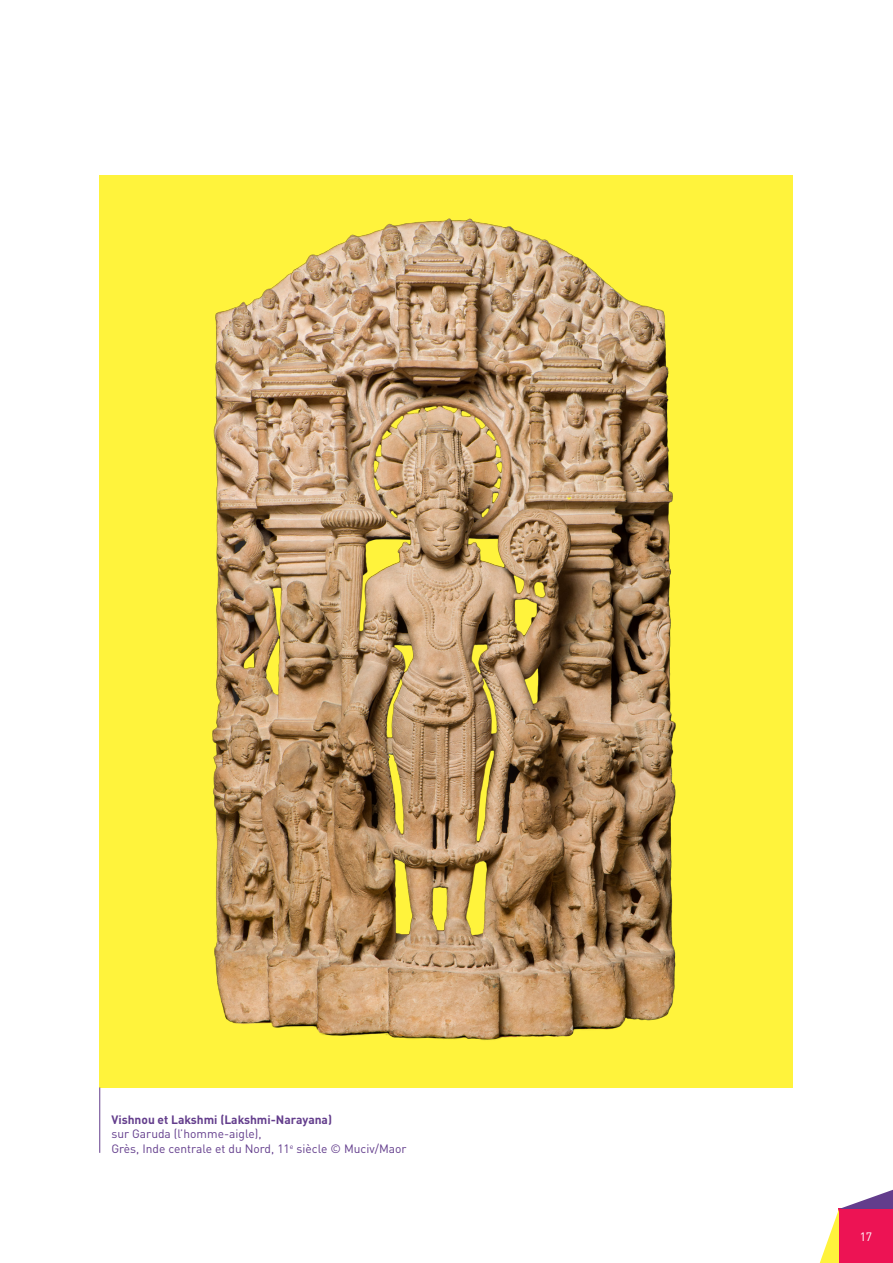
<style>
.page{position:relative;width:893px;height:1263px;background:#fff}
.page>*{position:absolute;margin:0;border:0;box-sizing:border-box;transform-origin:0 0}
.t1{font:12px "DINOT";color:#633d8c}
.t2{font:700 12px "DINOT";color:#633d8c}
.t3{font:12px "DINOT";color:#fff}
</style>
<div class="page">
<svg style="left:820px;top:1190px;width:73px;height:73px"></svg>
<div style="left:99px;top:176px;width:694px;height:912px;background:#fff33c"></div>
<img style="left:212px;top:218px;width:464px;height:822px">
<hr style="left:99px;top:1087px;width:1px;height:66px;background:#633d8c">
<p class="t2" style="left:111px;top:1112px;width:222px">Vishnou et Lakshmi (Lakshmi-Narayana)</p>
<p class="t1" style="left:111px;top:1126px;width:152px">sur Garuda (l’homme-aigle),</p>
<p class="t1" style="left:111px;top:1141px;width:297px">Grès, Inde centrale et du Nord, 11<sup>e</sup> siècle © Muciv/Maor</p>
<p class="t3" style="left:860px;top:1229px;width:14px">17</p>
</div>
